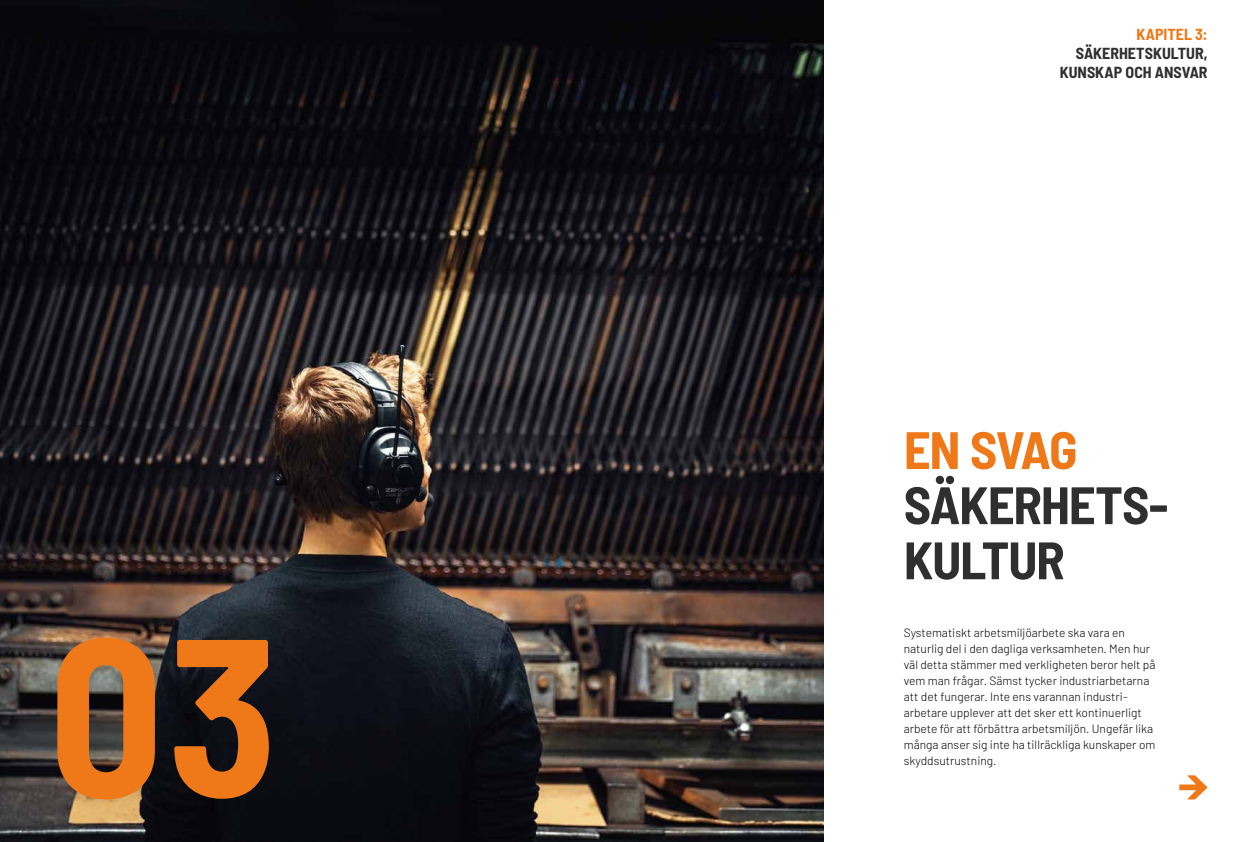
<style>
.page{position:relative;width:1236px;height:842px;background:#fff}
.page>*{position:absolute;margin:0;border:0;box-sizing:border-box;transform-origin:0 0}
.t1{font:700 semi-condensed 224.3px "Barlow";color:#ef7918}
.t2{font:700 semi-condensed 52.6px/55.1px "Barlow";letter-spacing:-.02em;color:#2f2f30}
.t3{font:700 semi-condensed 52.6px "Barlow";letter-spacing:-.03em;color:#ef7918}
.t4{font:700 semi-condensed 16px/19.2px "Barlow";color:#2f2f30;text-align:right}
.t5{font:700 semi-condensed 16px "Barlow";color:#ef7918}
.t6{font:300 12px/16px "Barlow";color:#000}
</style>
<div class="page">
<img style="left:0;top:0;width:824px;height:842px">
<svg style="left:1179px;top:775px;width:29px;height:24px"></svg>
<h3 class="t5" style="left:1136px;top:22px;width:73px">KAPITEL 3:</h3>
<h3 class="t4" style="left:1060px;top:42px;width:149px">SÄKERHETSKULTUR,<br>KUNSKAP OCH ANSVAR</h3>
<h2 class="t3" style="left:904px;top:412px;width:175px">EN SVAG</h2>
<h2 class="t2" style="left:904px;top:474px;width:266px">SÄKERHETS-<br>KULTUR</h2>
<h1 class="t1" style="left:49px;top:553px;width:230px">03</h1>
<p class="t6" style="left:904px;top:624px;width:253px">Systematiskt arbetsmiljöarbete ska vara en naturlig del i den dagliga verksamheten. Men hur väl detta stämmer med verkligheten beror helt på vem man frågar. Sämst tycker industriarbetarna att det fungerar. Inte ens varannan industri&shy;arbetare upplever att det sker ett kontinuerligt arbete för att förbättra arbetsmiljön. Ungefär lika många anser sig inte ha tillräckliga kunskaper om skyddsutrustning.</p>
</div>
